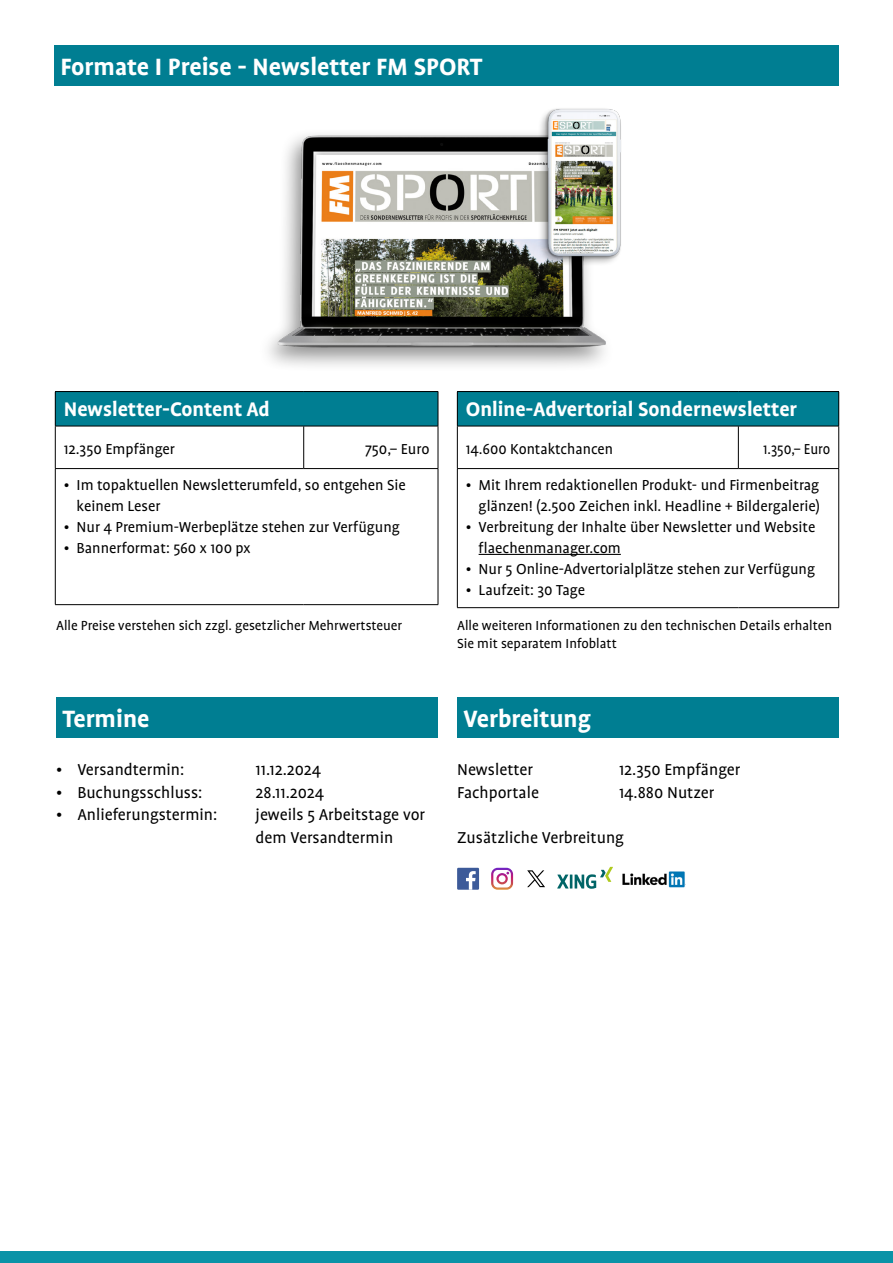
<style>
.page{position:relative;width:893px;height:1263px;background:#fff}
.page>*{position:absolute;margin:0;border:0;box-sizing:border-box;transform-origin:0 0}
.H1_FM_alleSpalten_Gr{font:700 27px "UV Profile";color:#fff}
.Copy{font:700 22.5px "UV Profile";color:#fff}
.Copy-2{font:18px/22.5px "UV Profile";color:#000}
.Copy-3{font:16.5px/21px "UV Profile";color:#000}
.Copy-4{font:16.5px "UV Profile";color:#000;scale:.92 1}
.Fussnote{font:15px/17.2px "UV Profile";color:#000}
</style>
<div class="page">
<div style="left:54px;top:45px;width:785px;height:41px;background:#007e92"></div>
<img style="left:268px;top:134px;width:338px;height:232px">
<img style="left:526px;top:108px;width:95px;height:170px">
<div style="left:56px;top:698px;width:382px;height:40px;background:#007e92"></div>
<div style="left:55px;top:392px;width:383px;height:34px;background:#007e92"></div>
<svg style="left:56px;top:427px;width:382px;height:177px"></svg>
<hr style="left:55px;top:391px;width:249px;height:1px;background:#000">
<hr style="left:55px;top:392px;width:1px;height:34px;background:#000">
<hr style="left:304px;top:391px;width:134px;height:1px;background:#000">
<hr style="left:438px;top:392px;width:1px;height:34px;background:#000">
<hr style="left:55px;top:426px;width:249px;height:1px;background:#000">
<hr style="left:55px;top:426px;width:1px;height:42px;background:#000">
<hr style="left:304px;top:426px;width:134px;height:1px;background:#000">
<hr style="left:303px;top:426px;width:1px;height:42px;background:#000">
<hr style="left:438px;top:426px;width:1px;height:42px;background:#000">
<hr style="left:55px;top:468px;width:249px;height:1px;background:#000">
<hr style="left:55px;top:469px;width:1px;height:135px;background:#000">
<hr style="left:304px;top:468px;width:134px;height:1px;background:#000">
<hr style="left:438px;top:469px;width:1px;height:135px;background:#000">
<hr style="left:55px;top:604px;width:249px;height:1px;background:#000">
<hr style="left:304px;top:604px;width:134px;height:1px;background:#000">
<div style="left:457px;top:392px;width:382px;height:34px;background:#007e92"></div>
<svg style="left:458px;top:427px;width:380px;height:128px"></svg>
<hr style="left:457px;top:391px;width:281px;height:1px;background:#000">
<hr style="left:457px;top:392px;width:1px;height:34px;background:#000">
<hr style="left:738px;top:391px;width:101px;height:1px;background:#000">
<hr style="left:838px;top:392px;width:1px;height:34px;background:#000">
<hr style="left:457px;top:426px;width:281px;height:1px;background:#000">
<hr style="left:457px;top:426px;width:1px;height:42px;background:#000">
<hr style="left:738px;top:426px;width:101px;height:1px;background:#000">
<hr style="left:738px;top:426px;width:1px;height:42px;background:#000">
<hr style="left:838px;top:426px;width:1px;height:42px;background:#000">
<hr style="left:457px;top:468px;width:281px;height:1px;background:#000">
<hr style="left:457px;top:469px;width:1px;height:138px;background:#000">
<hr style="left:738px;top:468px;width:101px;height:1px;background:#000">
<hr style="left:838px;top:469px;width:1px;height:138px;background:#000">
<hr style="left:457px;top:607px;width:281px;height:1px;background:#000">
<hr style="left:738px;top:607px;width:101px;height:1px;background:#000">
<hr style="left:479px;top:554px;width:142px;height:1px;background:#000">
<div style="left:0;top:1251px;width:893px;height:12px;background:#0a93a7"></div>
<div style="left:457px;top:698px;width:382px;height:40px;background:#007e92"></div>
<div style="left:457px;top:868px;width:22px;height:22px;background:#3c5a99"></div>
<svg style="left:466px;top:871px;width:10px;height:19px"></svg>
<svg style="left:491px;top:868px;width:22px;height:22px"></svg>
<svg style="left:527px;top:870px;width:18px;height:17px"></svg>
<img style="left:622px;top:871px;width:63px;height:17px">
<svg style="left:557px;top:867px;width:56px;height:22px"></svg>
<p class="H1_FM_alleSpalten_Gr" style="left:60px;top:52px;width:424px">Formate I Preise - Newsletter FM SPORT</p>
<p class="Copy" style="left:64px;top:397px;width:208px">Newsletter-Content Ad</p>
<p class="Copy-3" style="left:64px;top:438px;width:113px">12.350 Empfänger</p>
<p class="Copy-3" style="left:365px;top:438px;width:66px">750,– Euro</p>
<p class="Copy-3" style="left:77px;top:474px;width:331px;text-indent:-13px">• Im topaktuellen Newsletterumfeld, so entgehen Sie keinem Leser</p>
<p class="Copy-3" style="left:64px;top:516px;width:338px">• Nur 4 Premium-Werbeplätze stehen zur Verfügung</p>
<p class="Copy-3" style="left:64px;top:537px;width:188px">• Bannerformat: 560 x 100 px</p>
<p class="Copy" style="left:466px;top:397px;width:333px">Online-Advertorial Sondernewsletter</p>
<p class="Copy-3" style="left:466px;top:438px;width:149px">14.600 Kontaktchancen</p>
<p class="Copy-4" style="left:763px;top:440px;width:74px">1.350,– Euro</p>
<p class="Copy-3" style="left:466px;top:474px;width:356px;text-align:right">• Mit Ihrem redaktionellen Produkt- und Firmenbeitrag glänzen! (2.500 Zeichen inkl. Headline + Bildergalerie)</p>
<p class="Copy-3" style="left:479px;top:516px;width:338px;text-indent:-13px">• Verbreitung der Inhalte über Newsletter und Website flaechenmanager.com</p>
<p class="Copy-3" style="left:466px;top:558px;width:351px">• Nur 5 Online-Advertorialplätze stehen zur Verfügung</p>
<p class="Copy-3" style="left:466px;top:579px;width:121px">• Laufzeit: 30 Tage</p>
<p class="Fussnote" style="left:56px;top:617px;width:348px">Alle Preise verstehen sich zzgl. gesetzlicher Mehrwertsteuer</p>
<p class="Fussnote" style="left:457px;top:617px;width:376px">Alle weiteren Informationen zu den technischen Details erhalten<br>Sie mit separatem Infoblatt</p>
<p class="H1_FM_alleSpalten_Gr" style="left:63px;top:704px;width:88px">Termine</p>
<p class="Copy-2" style="left:56px;top:759px;width:130px">• Versandtermin:</p>
<p class="Copy-2" style="left:256px;top:759px;width:67px">11.12.2024</p>
<p class="Copy-2" style="left:56px;top:781px;width:148px">• Buchungsschluss:</p>
<p class="Copy-2" style="left:256px;top:781px;width:70px">28.11.2024</p>
<p class="Copy-2" style="left:56px;top:804px;width:163px">• Anlieferungstermin:</p>
<p class="Copy-2" style="left:256px;top:804px;width:171px">jeweils 5 Arbeitstage vor dem Versandtermin</p>
<p class="H1_FM_alleSpalten_Gr" style="left:463px;top:704px;width:129px">Verbreitung</p>
<p class="Copy-2" style="left:457px;top:759px;width:77px">Newsletter</p>
<p class="Copy-2" style="left:619px;top:759px;width:123px">12.350 Empfänger</p>
<p class="Copy-2" style="left:457px;top:781px;width:83px">Fachportale</p>
<p class="Copy-2" style="left:619px;top:781px;width:97px">14.880 Nutzer</p>
<p class="Copy-2" style="left:457px;top:826px;width:168px">Zusätzliche Verbreitung</p>
</div>
